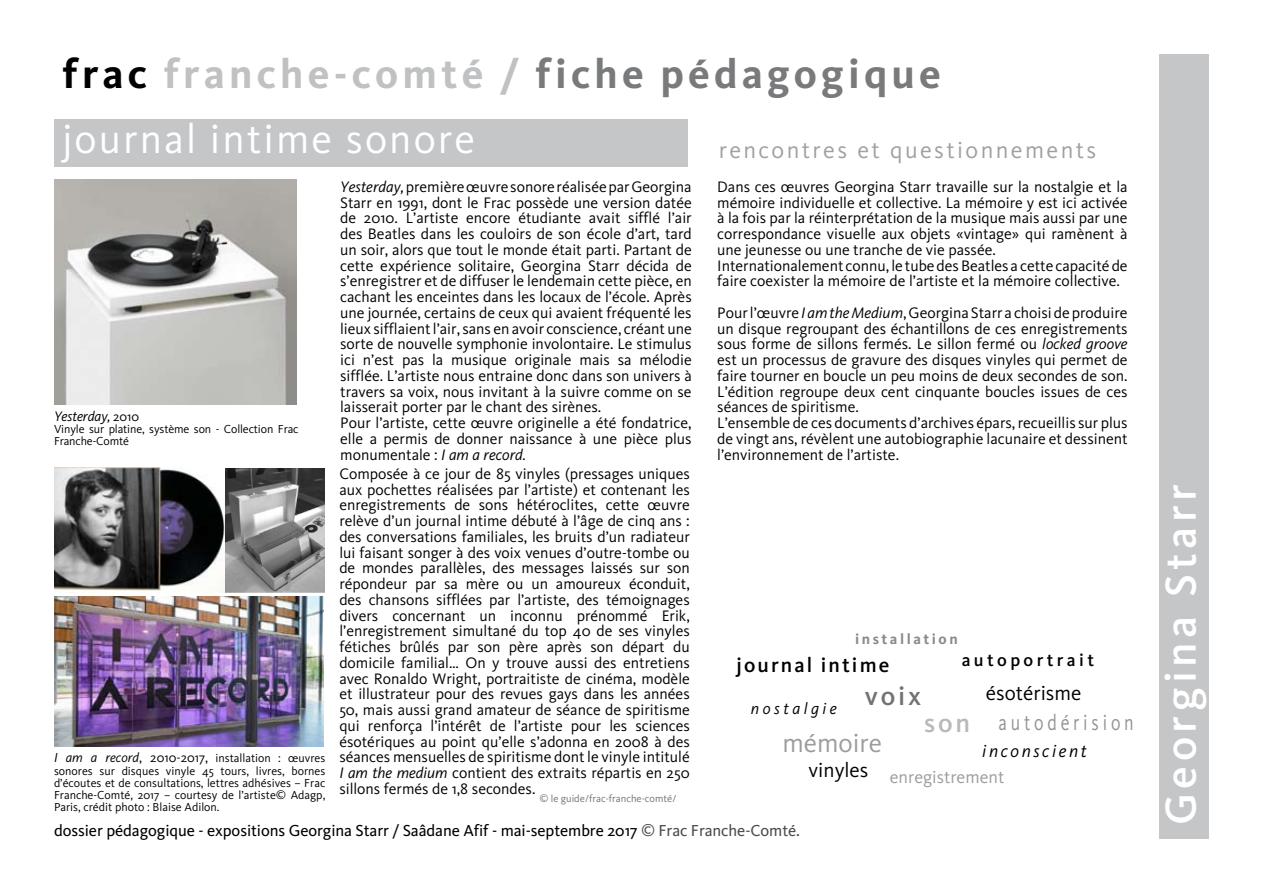
<style>
.page{position:relative;width:1263px;height:893px;background:#fff}
.page>*{position:absolute;margin:0;border:0;box-sizing:border-box;transform-origin:0 0}
.t1{font:500 45px "Kievit";letter-spacing:.1em;color:#fff}
.t2{font:700 42px "Kievit";letter-spacing:.1em;color:#797a7c}
.t3{font:42px "Kievit";letter-spacing:.05em;color:#fff}
.t4{font:27px "Kievit";color:#9b9c9e}
.t5{font:500 27px "Kievit";color:#727375}
.t6{font:500 27px "Kievit";color:#b8b9bb}
.t7{font:24px "Kievit";letter-spacing:.1em;color:#9ea0a2}
.t8{font:22.5px "Kievit";letter-spacing:.21em;color:#929395;scale:.8 1}
.t9{font:21px "Kievit";color:#000}
.t10{font:500 21px "Kievit";letter-spacing:.1em;color:#000}
.t11{font:18px "Kievit";color:#9b9c9e}
.t12{font:500 18px "Kievit";letter-spacing:.19em;color:#000}
.t13{font:italic 18px "Kievit";letter-spacing:.14em;color:#000}
.t14{font:16.5px "Kievit";letter-spacing:-.005em;color:#000}
.t15{font:italic 16.5px "Kievit";letter-spacing:.21em;color:#000}
.t16{font:15.75px/15.8px "Kievit";color:#000}
.t17{font:700 15px "Kievit";letter-spacing:.17em;color:#898a8c}
.t18{font:italic 14.25px "Kievit";letter-spacing:-.01em;color:#000}
.t19{font:12px/12px "Kievit";color:#000}
.t20{font:10.5px "Kievit";color:#727375}
.s1{color:#000}
.s2{color:#c0c1c2}
.s3{font-style:normal;font-size:13.5px}
.s4{font-style:italic;font-size:13.5px}
.s5{font-size:13.5px}
.s6{font-style:italic}
.s7{color:#4b4b4d}
</style>
<div class="page">
<div style="left:1160px;top:54px;width:49px;height:785px;background:#c5c6c8"></div>
<img style="left:54px;top:468px;width:171px;height:124px">
<img style="left:54px;top:596px;width:270px;height:150px">
<img style="left:225px;top:468px;width:100px;height:125px">
<img style="left:54px;top:179px;width:242px;height:226px">
<div style="left:54px;top:119px;width:633px;height:48px;background:#c5c6c8"></div>
<h2 class="t2" style="left:63px;top:49px;width:880px"><span class="s1">frac</span> <span class="s2">franche-comté /</span> fiche pédagogique</h2>
<h2 class="t3" style="left:63px;top:115px;width:414px">journal intime sonore</h2>
<h3 class="t7" style="left:719px;top:137px;width:379px">rencontres et questionnements</h3>
<p class="t18" style="left:54px;top:408px;width:87px">Yesterday, <span class="s3">2010</span></p>
<p class="t19" style="left:54px;top:423px;width:246px">Vinyle sur platine, système son - Collection Frac<br>Franche-Comté</p>
<p class="t19" style="left:54px;top:751px;width:273px;line-height:13.5px"><span class="s4">I am a record</span><span class="s5">, 2010-2017,</span> installation : œuvres sonores sur disques vinyle 45 tours, livres, bornes</p>
<p class="t19" style="left:54px;top:777px;width:273px;text-align:justify">d’écoutes et de consultations, lettres adhésives – Frac Franche-Comté, 2017 – courtesy de l’artiste© Adagp, Paris, crédit photo : Blaise Adilon.</p>
<p class="t16" style="left:340px;top:179px;width:353px"><span class="s6">Yesterday,</span> première œuvre sonore réalisée par Georgina Starr en 1991, dont le Frac possède une version datée de 2010. L’artiste encore étudiante avait sifflé l’air des Beatles dans les couloirs de son école d’art, tard un soir, alors que tout le monde était parti. Partant de cette expérience solitaire, Georgina Starr décida de s’enregistrer et de diffuser le lendemain cette pièce, en cachant les enceintes dans les locaux de l’école. Après une journée, certains de ceux qui avaient fréquenté les lieux sifflaient l’air, sans en avoir conscience, créant une sorte de nouvelle symphonie involontaire. Le stimulus ici n’est pas la musique originale mais sa mélodie sifflée. L’artiste nous entraine donc dans son univers à travers sa voix, nous invitant à la suivre comme on se laisserait porter par le chant des sirènes.<br>Pour l’artiste, cette œuvre originelle a été fondatrice, elle a permis de donner naissance à une pièce plus monumentale : <span class="s6">I am a record.</span></p>
<p class="t16" style="left:717px;top:179px;width:412px">Dans ces œuvres Georgina Starr travaille sur la nostalgie et la mémoire individuelle et collective. La mémoire y est ici activée à la fois par la réinterprétation de la musique mais aussi par une correspondance visuelle aux objets «vintage» qui ramènent à une jeunesse ou une tranche de vie passée.<br>Internationalement connu, le tube des Beatles a cette capacité de faire coexister la mémoire de l’artiste et la mémoire collective.</p>
<p class="t16" style="left:717px;top:305px;width:412px">Pour l’œuvre <span class="s6">I am the Medium</span>, Georgina Starr a choisi de produire un disque regroupant des échantillons de ces enregistrements sous forme de sillons fermés. Le sillon fermé ou <span class="s6">locked groove </span>est un processus de gravure des disques vinyles qui permet de faire tourner en boucle un peu moins de deux secondes de son.<br>L’édition regroupe deux cent cinquante boucles issues de ces séances de spiritisme.<br>L’ensemble de ces documents d’archives épars, recueillis sur plus de vingt ans, révèlent une autobiographie lacunaire et dessinent l’environnement de l’artiste.</p>
<p class="t16" style="left:339px;top:466px;width:352px;text-align:justify">Composée à ce jour de 85 vinyles (pressages uniques aux pochettes réalisées par l’artiste) et contenant les enregistrements de sons hétéroclites, cette œuvre relève d’un journal intime débuté à l’âge de cinq ans : des conversations familiales, les bruits d’un radiateur lui faisant songer à des voix venues d’outre-tombe ou de mondes parallèles, des messages laissés sur son répondeur par sa mère ou un amoureux éconduit, des chansons sifflées par l’artiste, des témoignages divers concernant un inconnu prénommé Erik, l’enregistrement simultané du top 40 de ses vinyles fétiches brûlés par son père après son départ du domicile familial… On y trouve aussi des entretiens avec Ronaldo Wright, portraitiste de cinéma, modèle et illustrateur pour des revues gays dans les années 50, mais aussi grand amateur de séance de spiritisme qui renforça l’intérêt de l’artiste pour les sciences ésotériques au point qu’elle s’adonna en 2008 à des séances mensuelles de spiritisme dont le vinyle intitulé <span class="s6">I am the medium</span> contient des extraits répartis en 250 sillons fermés de 1,8 secondes.</p>
<p class="t20" style="left:539px;top:793px;width:139px">© le guide/frac-franche-comté/</p>
<p class="t17" style="left:855px;top:630px;width:104px">installation</p>
<h3 class="t10" style="left:736px;top:653px;width:154px">journal intime</h3>
<p class="t12" style="left:962px;top:650px;width:134px">autoportrait</p>
<h3 class="t5" style="left:865px;top:680px;width:58px">voix</h3>
<p class="t15" style="left:751px;top:699px;width:87px">nostalgie</p>
<h3 class="t6" style="left:924px;top:707px;width:47px">son</h3>
<h3 class="t4" style="left:782px;top:728px;width:101px">mémoire</h3>
<h3 class="t9" style="left:986px;top:681px;width:97px">ésotérisme</h3>
<h3 class="t8" style="left:999px;top:709px;width:170px">autodérision</h3>
<p class="t13" style="left:982px;top:741px;width:106px">inconscient</p>
<h3 class="t9" style="left:809px;top:758px;width:61px">vinyles</h3>
<p class="t11" style="left:890px;top:767px;width:116px">enregistrement</p>
<p class="t14" style="left:54px;top:821px;width:747px">dossier pédagogique - expositions Georgina Starr / Saâdane Afif - mai-septembre 2017 <span class="s7">© Frac Franche-Comté.</span></p>
<h1 class="t1" style="left:1155px;top:825px;width:342px;rotate:-90deg">Georgina Starr</h1>
</div>
